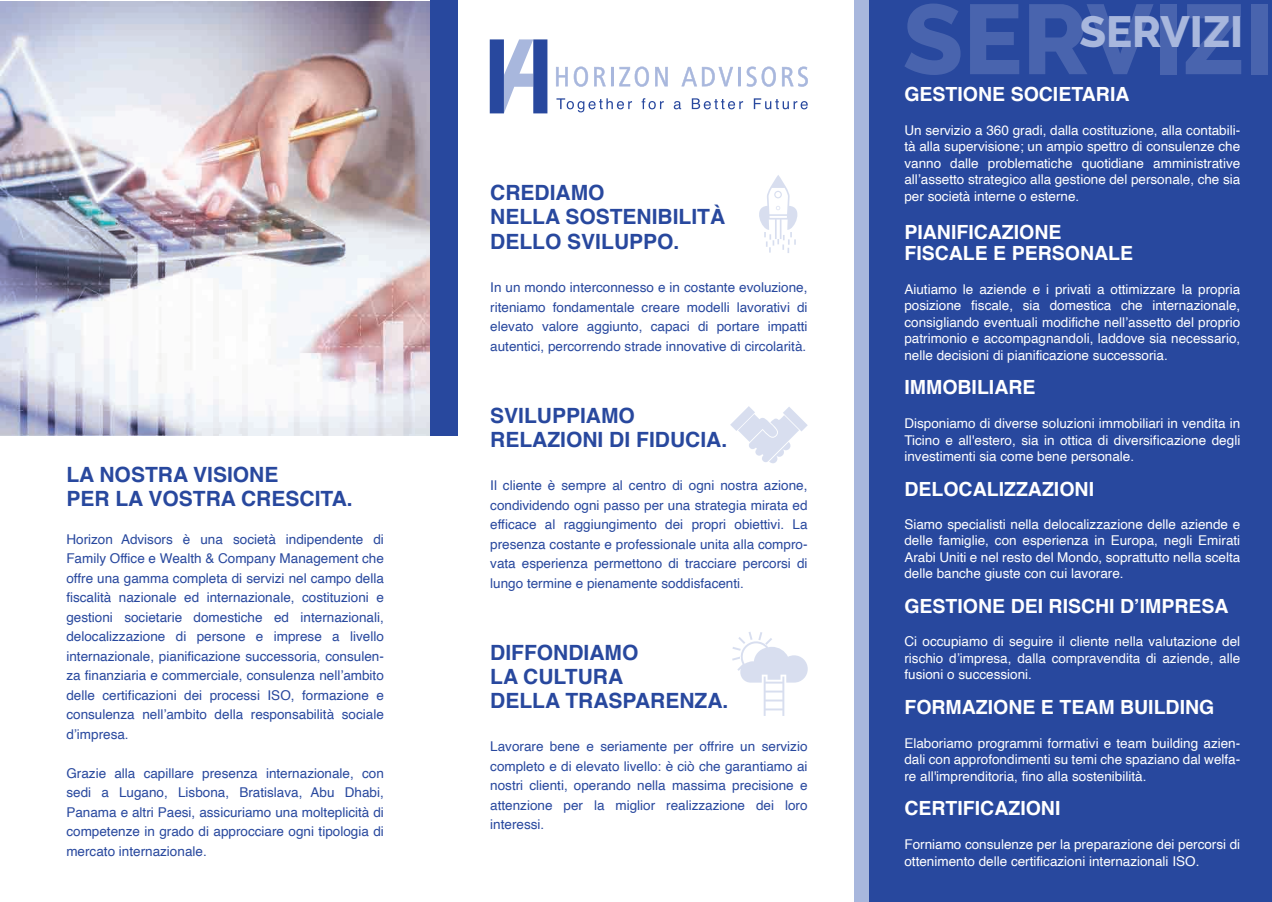
<style>
.page{position:relative;width:1272px;height:902px;background:#fff}
.page>*{position:absolute;margin:0;border:0;box-sizing:border-box;transform-origin:0 0}
.t1{font:800 43.5px "Raleway";color:#a8b7dd}
.t2{font:700 21px/24px "Helvetica";color:#28489e}
.t3{font:700 19.5px/21px "Helvetica";color:#fff}
.t4{font:13.5px/19.5px "Helvetica";color:#28489e;text-align:justify}
.t5{font:13.5px/16.5px "Helvetica";color:#fff;text-align:justify}
</style>
<div class="page">
<img style="left:0;top:2px;width:430px;height:433px">
<div style="left:854px;top:0;width:417px;height:901px;background:#28489e"></div>
<svg style="left:490px;top:39px;width:57px;height:74px"></svg>
<svg style="left:556px;top:66px;width:32px;height:21px"></svg>
<svg style="left:594px;top:67px;width:19px;height:19px"></svg>
<svg style="left:619px;top:66px;width:30px;height:21px"></svg>
<svg style="left:655px;top:67px;width:12px;height:19px"></svg>
<svg style="left:681px;top:67px;width:59px;height:19px"></svg>
<svg style="left:746px;top:66px;width:30px;height:21px"></svg>
<svg style="left:782px;top:66px;width:26px;height:21px"></svg>
<svg style="left:556px;top:98px;width:76px;height:14px"></svg>
<svg style="left:641px;top:98px;width:22px;height:11px"></svg>
<svg style="left:673px;top:101px;width:8px;height:8px"></svg>
<svg style="left:691px;top:98px;width:52px;height:11px"></svg>
<svg style="left:753px;top:98px;width:54px;height:11px"></svg>
<div style="left:430px;top:0;width:27px;height:435px;background:#28489e"></div>
<div style="left:854px;top:0;width:15px;height:901px;background:#a8b7dd"></div>
<svg style="left:905px;top:4px;width:55px;height:71px"></svg>
<svg style="left:970px;top:4px;width:49px;height:70px"></svg>
<svg style="left:1029px;top:4px;width:124px;height:70px"></svg>
<div style="left:1159px;top:4px;width:17px;height:70px;background:#4964ae"></div>
<svg style="left:1186px;top:4px;width:55px;height:70px"></svg>
<div style="left:1251px;top:4px;width:16px;height:70px;background:#4964ae"></div>
<svg style="left:730px;top:406px;width:77px;height:57px"></svg>
<svg style="left:759px;top:175px;width:38px;height:78px"></svg>
<svg style="left:732px;top:632px;width:75px;height:83px"></svg>
<h2 class="t2" style="left:66px;top:465px;width:288px">LA NOSTRA VISIONE<br>PER LA VOSTRA CRESCITA.</h2>
<p class="t4" style="left:66px;top:529px;width:319px">Horizon Advisors è una società indipendente di Family Office e Wealth &amp; Company Management che offre una gamma completa di servizi nel campo della fiscalità nazionale ed internazionale, costituzioni e gestioni societarie domestiche ed internazionali, delocalizzazione di persone e imprese a livello internazionale, pianificazione successoria, consulen&shy;za finanziaria e commerciale, consulenza nell’ambito delle certificazioni dei processi ISO, formazione e consulenza nell’ambito della responsabilità sociale d’impresa.</p>
<p class="t4" style="left:66px;top:763px;width:319px">Grazie alla capillare presenza internazionale, con sedi a Lugano, Lisbona, Bratislava, Abu Dhabi, Panama e altri Paesi, assicuriamo una molteplicità di competenze in grado di approcciare ogni tipologia di mercato internazionale.</p>
<h2 class="t2" style="left:490px;top:183px;width:236px">CREDIAMO<br>NELLA SOSTENIBILITÀ<br>DELLO SVILUPPO.</h2>
<p class="t4" style="left:490px;top:278px;width:319px">In un mondo interconnesso e in costante evoluzione, riteniamo fondamentale creare modelli lavorativi di elevato valore aggiunto, capaci di portare impatti autentici, percorrendo strade innovative di circolarità.</p>
<h2 class="t2" style="left:490px;top:405px;width:238px">SVILUPPIAMO<br>RELAZIONI DI FIDUCIA.</h2>
<p class="t4" style="left:490px;top:476px;width:319px">Il cliente è sempre al centro di ogni nostra azione, condividendo ogni passo per una strategia mirata ed efficace al raggiungimento dei propri obiettivi. La presenza costante e professionale unita alla compro&shy;vata esperienza permettono di tracciare percorsi di lungo termine e pienamente soddisfacenti.</p>
<h2 class="t2" style="left:490px;top:642px;width:240px">DIFFONDIAMO<br>LA CULTURA<br>DELLA TRASPARENZA.</h2>
<p class="t4" style="left:490px;top:737px;width:319px">Lavorare bene e seriamente per offrire un servizio completo e di elevato livello: è ciò che garantiamo ai nostri clienti, operando nella massima precisione e attenzione per la miglior realizzazione dei loro interessi.</p>
<h1 class="t1" style="left:1079px;top:7px;width:165px">SERVIZI</h1>
<h3 class="t3" style="left:904px;top:86px;width:226px">GESTIONE SOCIETARIA</h3>
<p class="t5" style="left:904px;top:122px;width:337px">Un servizio a 360 gradi, dalla costituzione, alla contabili&shy;tà alla supervisione; un ampio spettro di consulenze che vanno dalle problematiche quotidiane amministrative all’assetto strategico alla gestione del personale, che sia per società interne o esterne.</p>
<h3 class="t3" style="left:904px;top:224px;width:230px">PIANIFICAZIONE<br>FISCALE E PERSONALE</h3>
<p class="t5" style="left:904px;top:281px;width:337px">Aiutiamo le aziende e i privati a ottimizzare la propria posizione fiscale, sia domestica che internazionale, consigliando eventuali modifiche nell’assetto del proprio patrimonio e accompagnandoli, laddove sia necessario, nelle decisioni di pianificazione successoria.</p>
<h3 class="t3" style="left:904px;top:379px;width:133px">IMMOBILIARE</h3>
<p class="t5" style="left:904px;top:415px;width:337px">Disponiamo di diverse soluzioni immobiliari in vendita in Ticino e all'estero, sia in ottica di diversificazione degli investimenti sia come bene personale.</p>
<h3 class="t3" style="left:904px;top:480px;width:191px">DELOCALIZZAZIONI</h3>
<p class="t5" style="left:904px;top:516px;width:337px">Siamo specialisti nella delocalizzazione delle aziende e delle famiglie, con esperienza in Europa, negli Emirati Arabi Uniti e nel resto del Mondo, soprattutto nella scelta delle banche giuste con cui lavorare.</p>
<h3 class="t3" style="left:904px;top:597px;width:325px">GESTIONE DEI RISCHI D’IMPRESA</h3>
<p class="t5" style="left:904px;top:633px;width:337px">Ci occupiamo di seguire il cliente nella valutazione del rischio d’impresa, dalla compravendita di aziende, alle fusioni o successioni.</p>
<h3 class="t3" style="left:904px;top:698px;width:311px">FORMAZIONE E TEAM BUILDING</h3>
<p class="t5" style="left:904px;top:735px;width:337px">Elaboriamo programmi formativi e team building azien&shy;dali con approfondimenti su temi che spaziano dal welfa&shy;re all'imprenditoria, fino alla sostenibilità.</p>
<h3 class="t3" style="left:904px;top:800px;width:157px">CERTIFICAZIONI</h3>
<p class="t5" style="left:904px;top:836px;width:337px">Forniamo consulenze per la preparazione dei percorsi di ottenimento delle certificazioni internazionali ISO.</p>
</div>
